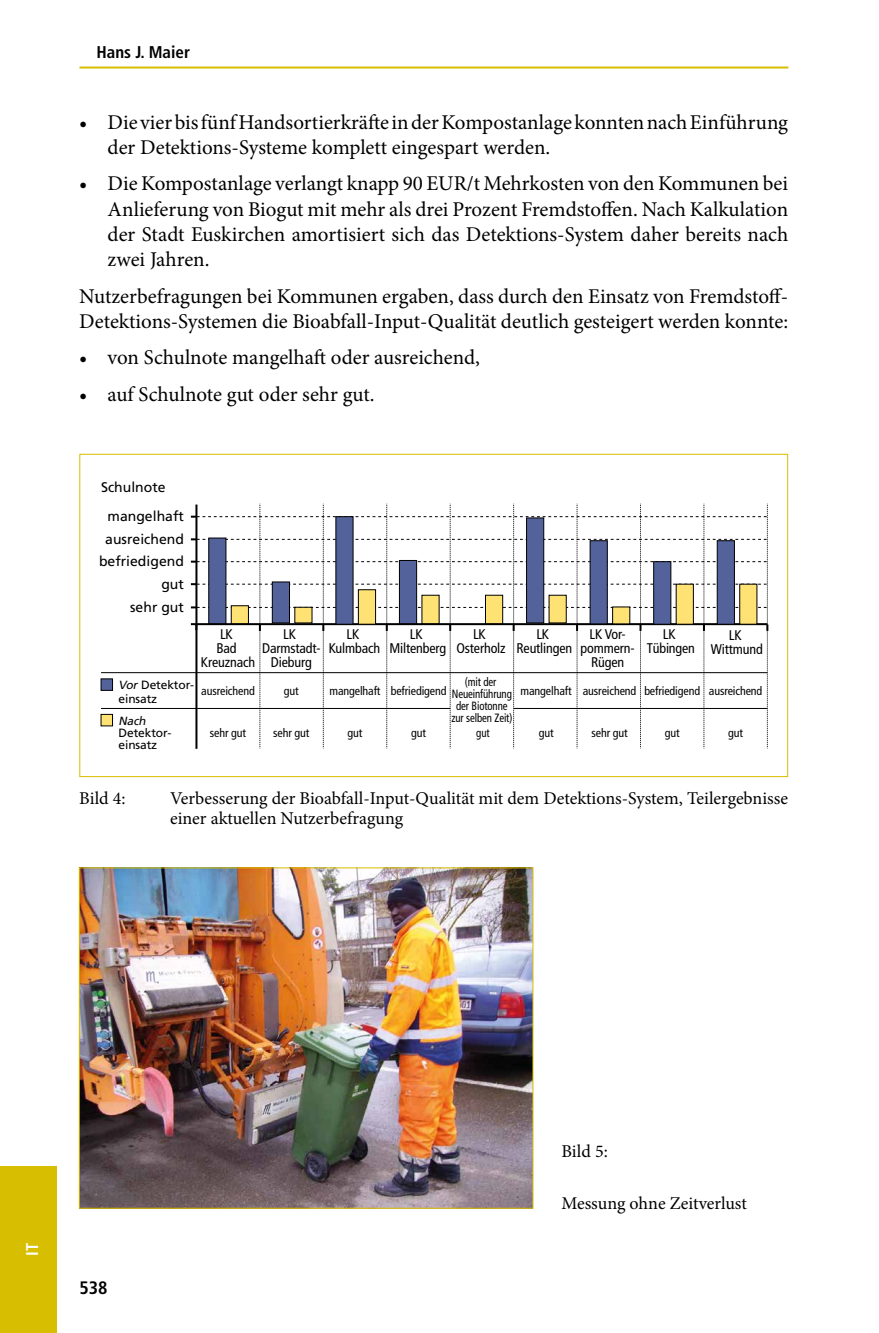
<style>
.page{position:relative;width:879px;height:1333px;background:#fff}
.page>*{position:absolute;margin:0;border:0;box-sizing:border-box;transform-origin:0 0}
.t1{font:21px/25.2px "Minion Pro";color:#000}
.t2{font:18px/20px "Minion Pro";color:#000}
.t3{font:700 condensed 18px "Frutiger";color:#000}
.t4{font:700 condensed 17px "Frutiger";color:#000}
.t5{font:700 condensed 17px "Frutiger";color:#fff}
.t6{font:condensed 14px/14px "Frutiger";letter-spacing:-.01em;color:#000;text-align:center}
.t7{font:14px/22.6px "Frutiger";color:#000;text-align:right}
.t8{font:condensed 12px "Frutiger";letter-spacing:-.01em;color:#000}
.t9{font:condensed 12px/12px "Frutiger";letter-spacing:-.01em;color:#000;text-align:center;scale:.9 1}
.t10{font:12px/14px "Frutiger";letter-spacing:-.01em;color:#000}
.t11{font:italic 11.8px "Frutiger";color:#000}
.s1{font-style:italic;font-size:11.8px}
</style>
<div class="page">
<hr style="left:79px;top:66px;width:709px;height:2px;background:#d8be00">
<div style="left:0;top:1166px;width:57px;height:166px;background:#d8be00"></div>
<div style="left:101px;top:678px;width:12px;height:13px;background:#53629a;border:1px solid #000"></div>
<div style="left:101px;top:714px;width:12px;height:12px;background:#ffe274;border:1px solid #000"></div>
<svg style="left:191px;top:503px;width:577px;height:245px"></svg>
<hr style="left:101px;top:708px;width:349px;height:1px;background:#000">
<hr style="left:101px;top:672px;width:666px;height:1px;background:#000">
<hr style="left:514px;top:708px;width:253px;height:1px;background:#000">
<img style="left:81px;top:869px;width:450px;height:337px">
<div style="left:79px;top:867px;width:454px;height:341px;border:1px solid #d8be00"></div>
<p class="t4" style="left:96px;top:42px;width:95px">Hans J. Maier</p>
<p class="t1" style="left:108px;top:109px;width:682px;text-indent:-28px">• Die vier bis fünf Handsortierkräfte in der Kompostanlage konnten nach Einführung der Detektions-Systeme komplett eingespart werden.</p>
<p class="t1" style="left:108px;top:171px;width:682px;text-align:justify;text-indent:-28px">• Die Kompostanlage verlangt knapp 90 EUR/t Mehrkosten von den Kommunen bei Anlieferung von Biogut mit mehr als drei Prozent Fremdstoffen. Nach Kalkulation der Stadt Euskirchen amortisiert sich das Detektions-System daher bereits nach zwei Jahren.</p>
<p class="t1" style="left:79px;top:283px;width:710px">Nutzerbefragungen bei Kommunen ergaben, dass durch den Einsatz von Fremdstoff-<br>Detektions-Systemen die Bioabfall-Input-Qualität deutlich gesteigert werden konnte:</p>
<p class="t1" style="left:79px;top:345px;width:402px">• von Schulnote mangelhaft oder ausreichend,</p>
<p class="t1" style="left:79px;top:381px;width:297px">• auf Schulnote gut oder sehr gut.</p>
<p class="t7" style="left:101px;top:475px;width:66px">Schulnote</p>
<p class="t7" style="left:99px;top:504px;width:86px">mangelhaft ausreichend befriedigend gut<br>sehr gut</p>
<p class="t10" style="left:118px;top:677px;width:77px"><span class="s1">Vor</span>Detektor&shy;einsatz</p>
<p class="t11" style="left:118px;top:713px;width:31px">Nach</p>
<p class="t10" style="left:119px;top:726px;width:54px;line-height:12px">Detektor&shy;einsatz</p>
<p class="t6" style="left:201px;top:627px;width:56px">LK<br>Bad<br>Kreuznach</p>
<p class="t6" style="left:262px;top:627px;width:60px">LK<br>Darmstadt-<br>Dieburg</p>
<p class="t6" style="left:329px;top:627px;width:53px">LK<br>Kulmbach</p>
<p class="t6" style="left:389px;top:627px;width:58px">LK<br>Miltenberg</p>
<p class="t6" style="left:456px;top:627px;width:51px">LK<br>Osterholz</p>
<p class="t6" style="left:516px;top:627px;width:57px">LK<br>Reutlingen</p>
<p class="t8" style="left:201px;top:684px;width:55px">ausreichend</p>
<p class="t8" style="left:210px;top:726px;width:38px">sehr gut</p>
<p class="t8" style="left:284px;top:684px;width:16px">gut</p>
<p class="t8" style="left:273px;top:726px;width:38px">sehr gut</p>
<p class="t8" style="left:330px;top:684px;width:52px">mangelhaft</p>
<p class="t8" style="left:348px;top:726px;width:16px">gut</p>
<p class="t9" style="left:451px;top:675px;width:69px">(mit der<br>Neueinführung der Biotonne zur selben Zeit)</p>
<p class="t9" style="left:476px;top:727px;width:16px">gut</p>
<p class="t8" style="left:391px;top:684px;width:57px">befriedigend</p>
<p class="t8" style="left:411px;top:726px;width:16px">gut</p>
<p class="t8" style="left:521px;top:684px;width:52px">mangelhaft</p>
<p class="t8" style="left:539px;top:726px;width:16px">gut</p>
<p class="t6" style="left:580px;top:627px;width:55px">LK Vor&shy;pommern-<br>Rügen</p>
<p class="t6" style="left:647px;top:627px;width:50px">LK<br>Tübingen</p>
<p class="t6" style="left:711px;top:628px;width:53px">LK<br>Wittmund</p>
<p class="t8" style="left:583px;top:684px;width:55px">ausreichend</p>
<p class="t8" style="left:591px;top:726px;width:38px">sehr gut</p>
<p class="t8" style="left:644px;top:684px;width:57px">befriedigend</p>
<p class="t8" style="left:665px;top:726px;width:16px">gut</p>
<p class="t8" style="left:709px;top:684px;width:55px">ausreichend</p>
<p class="t8" style="left:728px;top:726px;width:16px">gut</p>
<p class="t2" style="left:79px;top:788px;width:48px">Bild 4:</p>
<p class="t2" style="left:170px;top:788px;width:619px">Verbesserung der Bioabfall-Input-Qualität mit dem Detektions-System, Teilergebnisse einer aktuellen Nutzerbefragung</p>
<p class="t5" style="left:22px;top:1255px;width:14px;rotate:-90deg">IT</p>
<p class="t3" style="left:79px;top:1276px;width:30px">538</p>
<p class="t2" style="left:561px;top:1141px;width:48px">Bild 5:</p>
<p class="t2" style="left:561px;top:1192px;width:187px">Messung ohne Zeitverlust</p>
</div>
